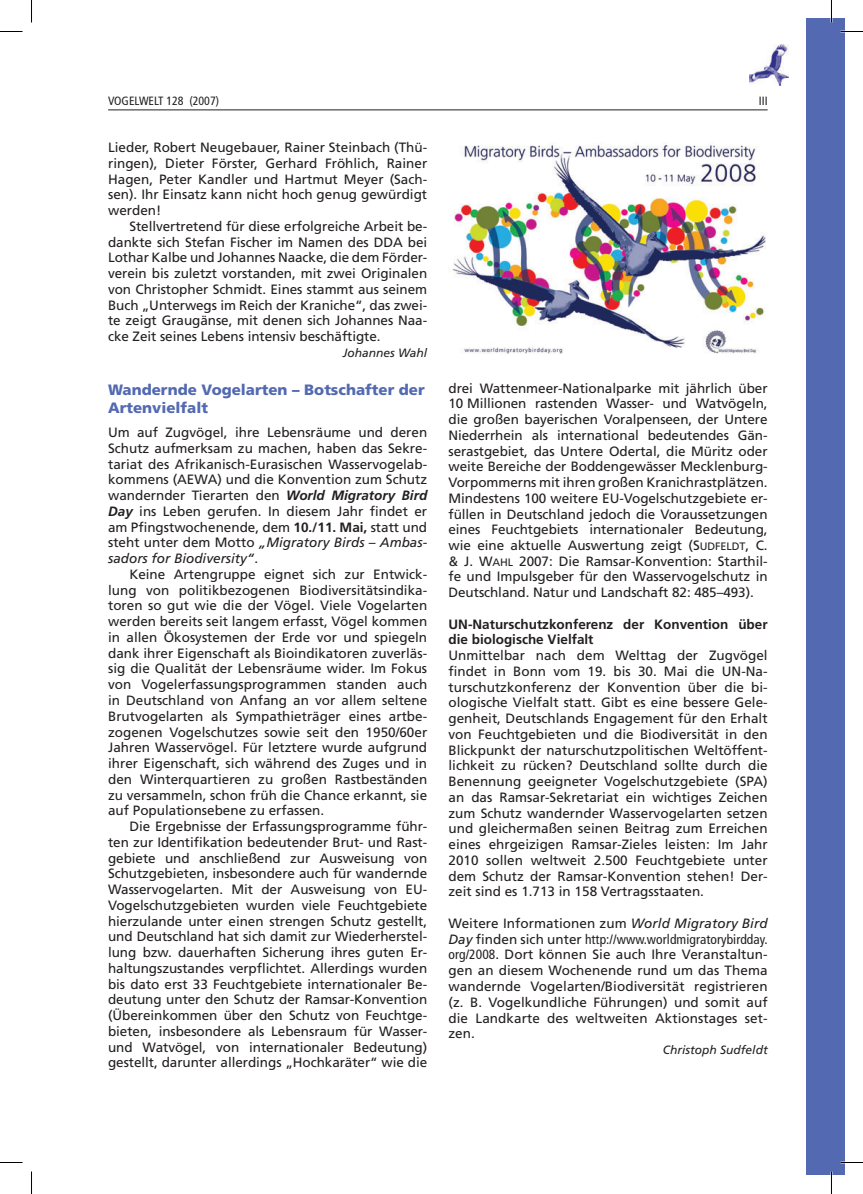
<style>
.page{position:relative;width:863px;height:1194px;background:#fff}
.page>*{position:absolute;margin:0;border:0;box-sizing:border-box;transform-origin:0 0}
.t1{font:900 15px/18px "Frutiger LT Std";color:#5369b1}
.t2{font:13.5px/15.8px "Frutiger LT Std";color:#231f20;text-align:justify}
.t3{font:700 13.5px/15.8px "Frutiger LT Std";color:#231f20}
.t4{font:italic 12px "Frutiger LT Std";color:#231f20}
.t5{font:condensed 12px "Frutiger LT Std";color:#231f20}
.s1{font-weight:700;font-style:italic}
.s2{font-weight:700}
.s3{font-style:italic}
.s4{font-size:10.8px}
.s5{font-stretch:condensed}
</style>
<div class="page">
<hr style="left:108px;top:110px;width:659px;height:1px;background:#231f20">
<div style="left:805px;top:19px;width:39px;height:1156px;background:#5369b1"></div>
<img style="left:749px;top:44px;width:39px;height:41px">
<img style="left:452px;top:143px;width:314px;height:211px">
<hr style="left:830px;top:0;width:2px;height:22px;background:#fff">
<hr style="left:830px;top:1172px;width:2px;height:22px;background:#fff">
<svg style="left:0;top:31px;width:22px;height:1px"></svg>
<svg style="left:840px;top:31px;width:22px;height:1px"></svg>
<svg style="left:0;top:1162px;width:22px;height:1px"></svg>
<svg style="left:840px;top:1162px;width:22px;height:1px"></svg>
<svg style="left:31px;top:0;width:1px;height:22px"></svg>
<svg style="left:31px;top:1172px;width:1px;height:22px"></svg>
<svg style="left:831px;top:0;width:1px;height:22px"></svg>
<svg style="left:831px;top:1172px;width:1px;height:22px"></svg>
<p class="t5" style="left:108px;top:94px;width:112px">VOGELWELT 128 (2007)</p>
<p class="t5" style="left:758px;top:94px;width:10px">III</p>
<p class="t2" style="left:108px;top:140px;width:320px">Lieder, Robert Neugebauer, Rainer Steinbach (Thü&shy;ringen), Dieter Förster, Gerhard Fröhlich, Rainer Hagen, Peter Kandler und Hartmut Meyer (Sach&shy;sen). Ihr Einsatz kann nicht hoch genug gewürdigt werden!</p>
<p class="t2" style="left:108px;top:218px;width:320px;text-indent:21px">Stellvertretend für diese erfolgreiche Arbeit be&shy;dankte sich Stefan Fischer im Namen des DDA bei Lothar Kalbe und Johannes Naacke, die dem Förder&shy;verein bis zuletzt vorstanden, mit zwei Originalen von Christopher Schmidt. Eines stammt aus seinem Buch „Unterwegs im Reich der Kraniche“, das zwei&shy;te zeigt Graugänse, mit denen sich Johannes Naa&shy;cke Zeit seines Lebens intensiv beschäftigte.</p>
<p class="t4" style="left:342px;top:346px;width:86px">Johannes Wahl</p>
<p class="t1" style="left:108px;top:381px;width:318px">Wandernde Vogelarten – Botschafter der<br>Artenvielfalt</p>
<p class="t2" style="left:108px;top:425px;width:320px">Um auf Zugvögel, ihre Lebensräume und deren Schutz aufmerksam zu machen, haben das Sekre&shy;tariat des Afrikanisch-Eurasischen Wasservogelab&shy;kommens (AEWA) und die Konvention zum Schutz wandernder Tierarten den <span class="s1">World Migratory Bird Day</span> ins Leben gerufen. In diesem Jahr findet er am Pfingstwochenende, dem <span class="s2">10./11. Mai,</span> statt und steht unter dem Motto <span class="s3">„Migratory Birds – Ambas&shy;sadors for Biodiversity“</span>.</p>
<p class="t2" style="left:108px;top:566px;width:320px;text-indent:21px">Keine Artengruppe eignet sich zur Entwick&shy;lung von politikbezogenen Biodiversitätsindika&shy;toren so gut wie die der Vögel. Viele Vogelarten werden bereits seit langem erfasst, Vögel kommen in allen Ökosystemen der Erde vor und spiegeln dank ihrer Eigenschaft als Bioindikatoren zuverläs&shy;sig die Qualität der Lebensräume wider. Im Fokus von Vogelerfassungsprogrammen standen auch in Deutschland von Anfang an vor allem seltene Brutvogelarten als Sympathieträger eines artbe&shy;zogenen Vogelschutzes sowie seit den 1950/60er Jahren Wasservögel. Für letztere wurde aufgrund ihrer Eigenschaft, sich während des Zuges und in den Winterquartieren zu großen Rastbeständen zu versammeln, schon früh die Chance erkannt, sie auf Populationsebene zu erfassen.</p>
<p class="t2" style="left:108px;top:819px;width:320px;text-indent:21px">Die Ergebnisse der Erfassungsprogramme führ&shy;ten zur Identifikation bedeutender Brut- und Rast&shy;gebiete und anschließend zur Ausweisung von Schutzgebieten, insbesondere auch für wandernde Wasservogelarten. Mit der Ausweisung von EU-Vogelschutzgebieten wurden viele Feuchtgebiete hierzulande unter einen strengen Schutz gestellt, und Deutschland hat sich damit zur Wiederherstel&shy;lung bzw. dauerhaften Sicherung ihres guten Er&shy;haltungszustandes verpflichtet. Allerdings wurden bis dato erst 33 Feuchtgebiete internationaler Be&shy;deutung unter den Schutz der Ramsar-Konvention (Übereinkommen über den Schutz von Feuchtge&shy;bieten, insbesondere als Lebensraum für Wasser&shy;und Watvögel, von internationaler Bedeutung) gestellt, darunter allerdings „Hochkaräter“ wie die</p>
<p class="t2" style="left:448px;top:380px;width:320px">drei Wattenmeer-Nationalparke mit jährlich über 10 Millionen rastenden Wasser- und Watvögeln, die großen bayerischen Voralpenseen, der Untere Niederrhein als international bedeutendes Gän&shy;serastgebiet, das Untere Odertal, die Müritz oder weite Bereiche der Boddengewässer Mecklenburg-Vorpommerns mit ihren großen Kranichrastplätzen.<br>Mindestens 100 weitere EU-Vogelschutzgebiete er&shy;füllen in Deutschland jedoch die Voraussetzungen eines Feuchtgebiets internationaler Bedeutung, wie eine aktuelle Auswertung zeigt (S<span class="s4">UDFELDT</span>, C. &amp; J. W<span class="s4">AHL</span> 2007: Die Ramsar-Konvention: Starthil&shy;fe und Impulsgeber für den Wasservogelschutz in Deutschland. Natur und Landschaft 82: 485–493).</p>
<p class="t3" style="left:448px;top:616px;width:320px">UN-Naturschutzkonferenz der Konvention über die biologische Vielfalt</p>
<p class="t2" style="left:448px;top:648px;width:320px">Unmittelbar nach dem Welttag der Zugvögel findet in Bonn vom 19. bis 30. Mai die UN-Na&shy;turschutzkonferenz der Konvention über die bi&shy;ologische Vielfalt statt. Gibt es eine bessere Gele&shy;genheit, Deutschlands Engagement für den Erhalt von Feuchtgebieten und die Biodiversität in den Blickpunkt der naturschutzpolitischen Weltöffent&shy;lichkeit zu rücken? Deutschland sollte durch die Benennung geeigneter Vogelschutzgebiete (SPA) an das Ramsar-Sekretariat ein wichtiges Zeichen zum Schutz wandernder Wasservogelarten setzen und gleichermaßen seinen Beitrag zum Erreichen eines ehrgeizigen Ramsar-Zieles leisten: Im Jahr 2010 sollen weltweit 2.500 Feuchtgebiete unter dem Schutz der Ramsar-Konvention stehen! Der&shy;zeit sind es 1.713 in 158 Vertragsstaaten.</p>
<p class="t2" style="left:448px;top:915px;width:320px">Weitere Informationen zum <span class="s3">World Migratory Bird Day</span> finden sich unter <span class="s5">http://www.worldmigratorybirdday. org/2008</span>. Dort können Sie auch Ihre Veranstaltun&shy;gen an diesem Wochenende rund um das Thema wandernde Vogelarten/Biodiversität registrieren (z. B. Vogelkundliche Führungen) und somit auf die Landkarte des weltweiten Aktionstages set&shy;zen.</p>
<p class="t4" style="left:662px;top:1043px;width:106px">Christoph Sudfeldt</p>
</div>
